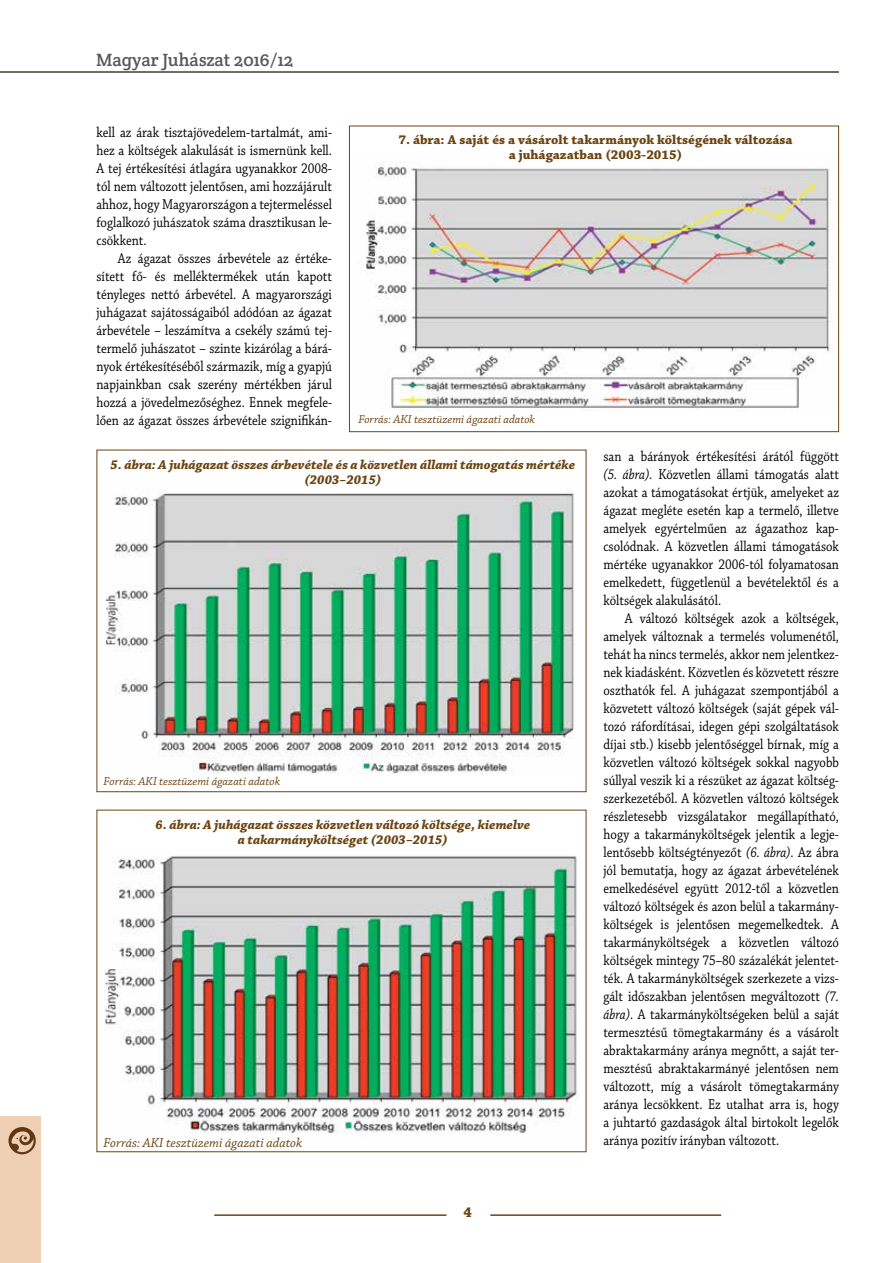
<style>
.page{position:relative;width:893px;height:1263px;background:#fff}
.page>*{position:absolute;margin:0;border:0;box-sizing:border-box;transform-origin:0 0}
.t1{font:18px "Crete Round";color:#58595b}
.t2{font:15px/18px "Chaparral Pro";color:#000;text-align:justify;scale:.85 1}
.t3{font:700 15px "Chaparral Pro";color:#6c4411}
.t4{font:italic 700 13.5px/15px "Chaparral Pro";color:#6c4411;text-align:center}
.t5{font:700 13.5px/15px "Chaparral Pro";color:#6c4411;text-align:center}
.t6{font:italic 13.5px "Chaparral Pro";color:#6c4411}
.t7{font:italic 12px "Chaparral Pro";color:#6c4411}
.s1{font-style:italic}
</style>
<div class="page">
<div style="left:0;top:1116px;width:41px;height:147px;background:#f0d0b4"></div>
<svg style="left:8px;top:1127px;width:28px;height:27px"></svg>
<hr style="left:214px;top:1214px;width:232px;height:2px;background:#6c4411">
<hr style="left:0;top:71px;width:839px;height:2px;background:#473d2f">
<hr style="left:490px;top:1214px;width:231px;height:2px;background:#6c4411">
<img style="left:107px;top:492px;width:467px;height:282px">
<img style="left:366px;top:162px;width:468px;height:248px">
<div style="left:349px;top:126px;width:490px;height:306px;border:1px solid #6c4411"></div>
<img style="left:105px;top:856px;width:473px;height:281px">
<p class="t1" style="left:96px;top:48px;width:199px">Magyar Juhászat 2016/12</p>
<p class="t2" style="left:97px;top:124px;width:279px">kell az árak tisztajövedelem-tartalmát, ami&shy;hez a költségek alakulását is ismernünk kell.<br>A tej értékesítési átlagára ugyanakkor 2008- tól nem változott jelentősen, ami hozzájárult ahhoz, hogy Magyarországon a tejtermeléssel foglalkozó juhászatok száma drasztikusan le&shy;csökkent.</p>
<p class="t2" style="left:97px;top:250px;width:279px;text-indent:21px">Az ágazat összes árbevétele az értéke&shy;sített fő- és melléktermékek után kapott tényleges nettó árbevétel. A magyarországi juhágazat sajátosságaiból adódóan az ágazat árbevétele – leszámítva a csekély számú tej&shy;termelő juhászatot – szinte kizárólag a bárá&shy;nyok értékesítéséből származik, míg a gyapjú napjainkban csak szerény mértékben járul hozzá a jövedelmezőséghez. Ennek megfele&shy;lően az ágazat összes árbevétele szignifikán-</p>
<p class="t5" style="left:398px;top:133px;width:396px">7. ábra: A saját és a vásárolt takarmányok költségének változása a juhágazatban (2003-2015)</p>
<p class="t7" style="left:358px;top:412px;width:178px">Forrás: AKI tesztüzemi ágazati adatok</p>
<p class="t4" style="left:111px;top:458px;width:466px">5. ábra: A juhágazat összes árbevétele és a közvetlen állami támogatás mértéke (2003–2015)</p>
<p class="t7" style="left:103px;top:775px;width:178px">Forrás: AKI tesztüzemi ágazati adatok</p>
<p class="t4" style="left:156px;top:818px;width:376px">6. ábra: A juhágazat összes közvetlen változó költsége, kiemelve a takarmányköltséget (2003–2015)</p>
<p class="t6" style="left:103px;top:1135px;width:200px">Forrás: AKI tesztüzemi ágazati adatok</p>
<p class="t3" style="left:463px;top:1203px;width:10px">4</p>
<p class="t2" style="left:603px;top:448px;width:279px">san a bárányok értékesítési árától függött <span class="s1">(5. ábra)</span>. Közvetlen állami támogatás alatt azokat a támogatásokat értjük, amelyeket az ágazat megléte esetén kap a termelő, illetve amelyek egyértelműen az ágazathoz kap&shy;csolódnak. A közvetlen állami támogatások mértéke ugyanakkor 2006-tól folyamatosan emelkedett, függetlenül a bevételektől és a költségek alakulásától.</p>
<p class="t2" style="left:603px;top:610px;width:279px;text-indent:21px">A változó költségek azok a költségek, amelyek változnak a termelés volumenétől, tehát ha nincs termelés, akkor nem jelentkez&shy;nek kiadásként. Közvetlen és közvetett részre oszthatók fel. A juhágazat szempontjából a közvetett változó költségek (saját gépek vál&shy;tozó ráfordításai, idegen gépi szolgáltatások díjai stb.) kisebb jelentőséggel bírnak, míg a közvetlen változó költségek sokkal nagyobb súllyal veszik ki a részüket az ágazat költség&shy;szerkezetéből. A közvetlen változó költségek részletesebb vizsgálatakor megállapítható, hogy a takarmányköltségek jelentik a legje&shy;lentősebb költségtényezőt <span class="s1">(6. ábra)</span>. Az ábra jól bemutatja, hogy az ágazat árbevételének emelkedésével együtt 2012-től a közvetlen változó költségek és azon belül a takarmány&shy;költségek is jelentősen megemelkedtek. A takarmányköltségek a közvetlen változó költségek mintegy 75–80 százalékát jelentet&shy;ték. A takarmányköltségek szerkezete a vizs&shy;gált időszakban jelentősen megváltozott <span class="s1">(7. ábra)</span>. A takarmányköltségeken belül a saját termesztésű tömegtakarmány és a vásárolt abraktakarmány aránya megnőtt, a saját ter&shy;mesztésű abraktakarmányé jelentősen nem változott, míg a vásárolt tömegtakarmány aránya lecsökkent. Ez utalhat arra is, hogy a juhtartó gazdaságok által birtokolt legelők aránya pozitív irányban változott.</p>
</div>
